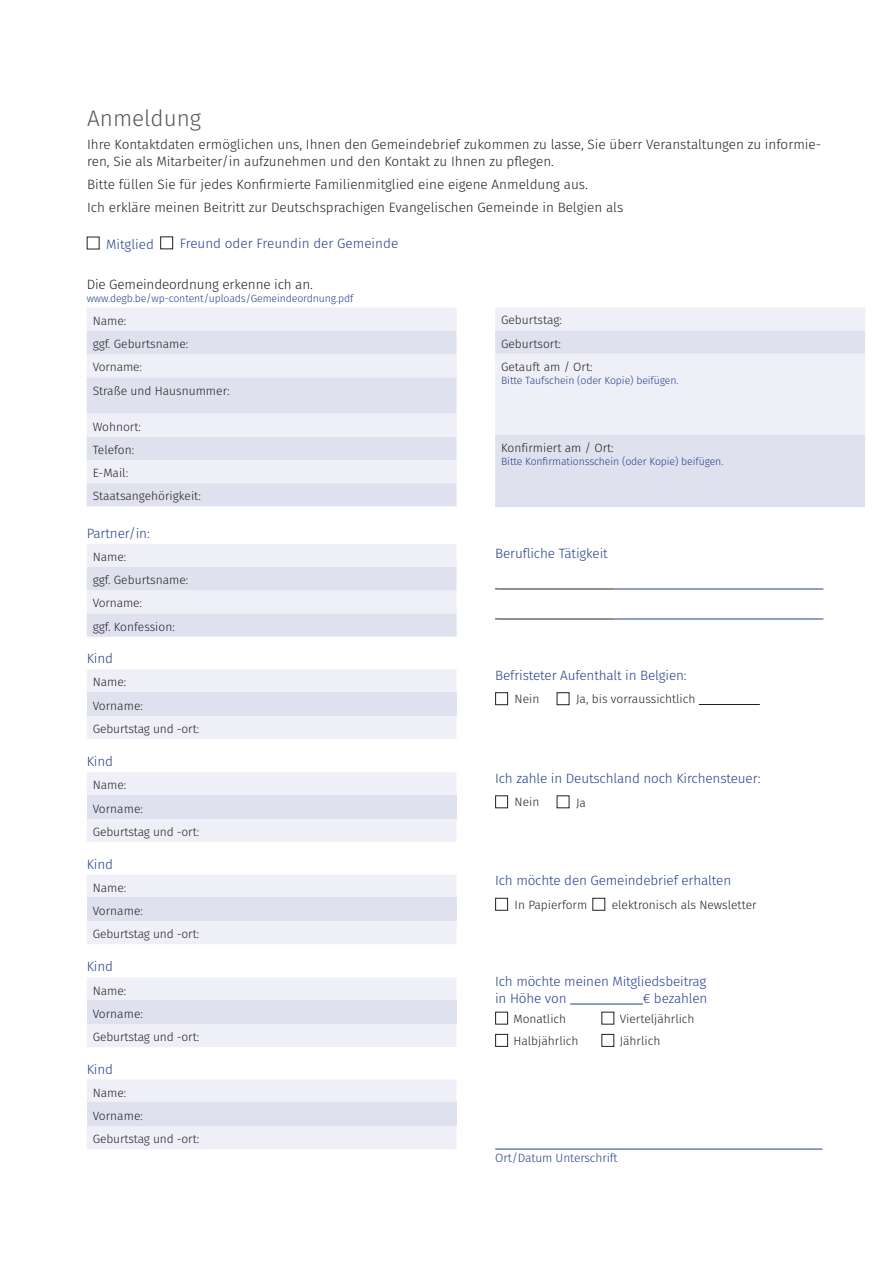
<style>
.page{position:relative;width:893px;height:1263px;background:#fff}
.page>*{position:absolute;margin:0;border:0;box-sizing:border-box;transform-origin:0 0}
.t1{font:300 22.5px "Fira Sans";color:#57585a}
.t2{font:300 13.5px/16.2px "Fira Sans";color:#231f20}
.t3{font:300 13.5px/16.2px "Fira Sans";letter-spacing:-.01em;color:#253f8e}
.t4{font:300 12px/23.2px "Fira Sans";color:#231f20}
.t5{font:300 12px "Fira Sans";letter-spacing:-.01em;color:#253f8e}
.t6{font:300 10.5px "Fira Sans";letter-spacing:-.01em;color:#253f8e}
</style>
<div class="page">
<div style="left:87px;top:308px;width:370px;height:23px;background:#eff0f7"></div>
<svg style="left:87px;top:331px;width:370px;height:175px;fill:#e0e1ee"></svg>
<svg style="left:87px;top:544px;width:370px;height:93px"></svg>
<svg style="left:495px;top:692px;width:204px;height:14px"></svg>
<hr style="left:699px;top:704px;width:61px;height:1px;background:#231f20">
<svg style="left:495px;top:795px;width:75px;height:14px"></svg>
<svg style="left:87px;top:236px;width:87px;height:14px"></svg>
<div style="left:87px;top:1080px;width:370px;height:69px;background:#eff0f7"></div>
<div style="left:87px;top:1103px;width:370px;height:23px;background:#e0e1ee"></div>
<div style="left:87px;top:669px;width:369px;height:70px;background:#eff0f7"></div>
<div style="left:87px;top:692px;width:370px;height:24px;background:#e0e1ee"></div>
<div style="left:87px;top:772px;width:369px;height:70px;background:#eff0f7"></div>
<div style="left:87px;top:795px;width:370px;height:24px;background:#e0e1ee"></div>
<div style="left:87px;top:875px;width:370px;height:69px;background:#eff0f7"></div>
<div style="left:87px;top:898px;width:370px;height:23px;background:#e0e1ee"></div>
<div style="left:87px;top:978px;width:370px;height:69px;background:#eff0f7"></div>
<div style="left:87px;top:1001px;width:370px;height:23px;background:#e0e1ee"></div>
<svg style="left:495px;top:897px;width:111px;height:14px"></svg>
<hr style="left:570px;top:1004px;width:73px;height:1px;background:#253f8e">
<hr style="left:495px;top:1149px;width:328px;height:1px;background:#253f8e">
<div style="left:495px;top:307px;width:370px;height:23px;background:#eff0f7"></div>
<svg style="left:495px;top:330px;width:370px;height:177px;fill:#e0e1ee"></svg>
<hr style="left:498px;top:589px;width:117px;height:1px;background:#231f20">
<hr style="left:615px;top:589px;width:208px;height:1px;background:#253f8e">
<hr style="left:498px;top:619px;width:117px;height:1px;background:#231f20">
<hr style="left:615px;top:619px;width:208px;height:1px;background:#253f8e">
<div style="left:557px;top:692px;width:12px;height:13px;border:1px solid #231f20"></div>
<div style="left:495px;top:692px;width:13px;height:13px;border:1px solid #231f20"></div>
<div style="left:495px;top:795px;width:13px;height:13px;border:1px solid #231f20"></div>
<div style="left:160px;top:236px;width:13px;height:13px;border:1px solid #231f20"></div>
<div style="left:592px;top:898px;width:13px;height:13px;border:1px solid #231f20"></div>
<div style="left:495px;top:898px;width:13px;height:13px;border:1px solid #231f20"></div>
<div style="left:495px;top:1012px;width:13px;height:12px;border:1px solid #231f20"></div>
<div style="left:495px;top:1034px;width:13px;height:13px;border:1px solid #231f20"></div>
<div style="left:601px;top:1034px;width:13px;height:13px;border:1px solid #231f20"></div>
<h1 class="t1" style="left:87px;top:102px;width:116px">Anmeldung</h1>
<p class="t2" style="left:87px;top:137px;width:735px">Ihre Kontaktdaten ermöglichen uns, Ihnen den Gemeindebrief zukommen zu lasse, Sie überr Veranstaltungen zu informie&shy;ren, Sie als Mitarbeiter/in aufzunehmen und den Kontakt zu Ihnen zu pflegen.</p>
<p class="t2" style="left:87px;top:173px;width:538px;line-height:23.4px">Bitte füllen Sie für jedes Konfirmierte Familienmitglied eine eigene Anmeldung aus.<br>Ich erkläre meinen Beitritt zur Deutschsprachigen Evangelischen Gemeinde in Belgien als</p>
<p class="t3" style="left:106px;top:236px;width:49px">Mitglied</p>
<p class="t3" style="left:180px;top:235px;width:220px">Freund oder Freundin der Gemeinde</p>
<p class="t2" style="left:87px;top:276px;width:228px">Die Gemeindeordnung erkenne ich an.</p>
<p class="t6" style="left:87px;top:291px;width:268px">www.degb.be/wp-content/uploads/Gemeindeordnung.pdf</p>
<p class="t4" style="left:93px;top:309px;width:139px">Name:<br>ggf. Geburtsname:<br>Vorname:<br>Straße und Hausnummer:</p>
<p class="t4" style="left:93px;top:415px;width:110px">Wohnort:<br>Telefon:<br>E-Mail:<br>Staatsangehörigkeit:</p>
<p class="t3" style="left:87px;top:525px;width:65px">Partner/in:</p>
<p class="t4" style="left:93px;top:545px;width:97px">Name:<br>ggf. Geburtsname:<br>Vorname:<br>ggf. Konfession:</p>
<p class="t3" style="left:87px;top:650px;width:28px">Kind</p>
<p class="t4" style="left:93px;top:670px;width:108px">Name:<br>Vorname:<br>Geburtstag und -ort:</p>
<p class="t3" style="left:87px;top:753px;width:28px">Kind</p>
<p class="t4" style="left:93px;top:773px;width:108px">Name:<br>Vorname:<br>Geburtstag und -ort:</p>
<p class="t3" style="left:87px;top:856px;width:28px">Kind</p>
<p class="t4" style="left:93px;top:876px;width:108px">Name:<br>Vorname:<br>Geburtstag und -ort:</p>
<p class="t3" style="left:87px;top:958px;width:28px">Kind</p>
<p class="t4" style="left:93px;top:979px;width:108px">Name:<br>Vorname:<br>Geburtstag und -ort:</p>
<p class="t3" style="left:87px;top:1061px;width:28px">Kind</p>
<p class="t4" style="left:93px;top:1081px;width:108px">Name:<br>Vorname:<br>Geburtstag und -ort:</p>
<p class="t4" style="left:501px;top:309px;width:93px">Geburtstag:<br>Geburtsort:<br>Getauft am / Ort:</p>
<p class="t6" style="left:501px;top:372px;width:179px">Bitte Taufschein (oder Kopie) beifügen.</p>
<p class="t4" style="left:501px;top:436px;width:114px">Konfirmiert am / Ort:</p>
<p class="t6" style="left:501px;top:453px;width:224px">Bitte Konfirmationsschein (oder Kopie) beifügen.</p>
<p class="t3" style="left:495px;top:545px;width:114px">Berufliche Tätigkeit</p>
<p class="t3" style="left:495px;top:667px;width:193px">Befristeter Aufenthalt in Belgien:</p>
<p class="t4" style="left:515px;top:687px;width:26px">Nein</p>
<p class="t4" style="left:576px;top:687px;width:121px">Ja, bis vorraussichtlich</p>
<p class="t3" style="left:495px;top:770px;width:267px">Ich zahle in Deutschland noch Kirchensteuer:</p>
<p class="t4" style="left:515px;top:790px;width:26px">Nein</p>
<p class="t4" style="left:576px;top:791px;width:11px">Ja</p>
<p class="t3" style="left:495px;top:872px;width:238px">Ich möchte den Gemeindebrief erhalten</p>
<p class="t4" style="left:515px;top:893px;width:74px">In Papierform</p>
<p class="t4" style="left:612px;top:893px;width:146px">elektronisch als Newsletter</p>
<p class="t3" style="left:495px;top:973px;width:213px">Ich möchte meinen Mitgliedsbeitrag in Höhe von</p>
<p class="t3" style="left:643px;top:990px;width:66px">€ bezahlen</p>
<p class="t4" style="left:513px;top:1007px;width:54px">Monatlich</p>
<p class="t4" style="left:620px;top:1007px;width:76px">Vierteljährlich</p>
<p class="t4" style="left:513px;top:1029px;width:67px">Halbjährlich</p>
<p class="t4" style="left:620px;top:1029px;width:42px">Jährlich</p>
<p class="t5" style="left:495px;top:1149px;width:124px">Ort/Datum Unterschrift</p>
</div>
